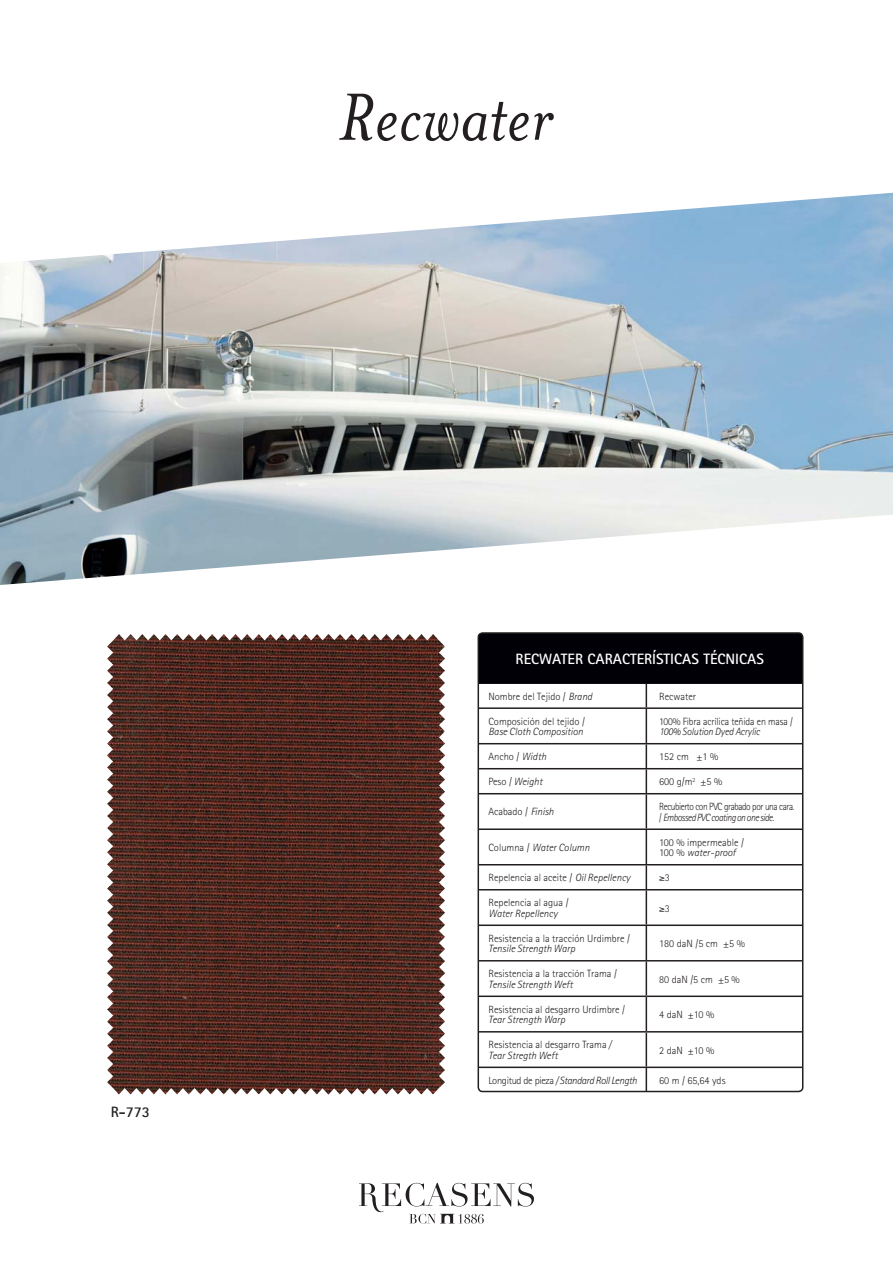
<style>
.page{position:relative;width:893px;height:1263px;background:#fff}
.page>*{position:absolute;margin:0;border:0;box-sizing:border-box;transform-origin:0 0}
.t1{font:700 15px "Rotis Sans Serif";color:#fff}
.t2{font:700 15px "Rotis Sans Serif";color:#231f20}
.t3{font:300 10.5px/10.5px "Rotis Sans Serif";color:#231f20}
.t4{font:italic 300 10.5px "Rotis Sans Serif";color:#231f20}
.t5{font:300 10.5px/10.5px "Rotis Sans Serif";letter-spacing:-.04em;color:#231f20;scale:.89 1}
.t6{font:italic 300 10.5px "Rotis Sans Serif";letter-spacing:-.03em;color:#231f20}
.t7{font:300 10.5px "Rotis Sans Serif";color:#231f20;scale:.95 1}
.t8{font:italic 300 10.5px "Rotis Sans Serif";color:#231f20;scale:.95 1}
.s1{font-style:italic}
.s2{font-style:normal}
</style>
<div class="page">
<img style="left:107px;top:634px;width:338px;height:460px">
<div style="left:478px;top:633px;width:325px;height:50px;background:#000006"></div>
<svg style="left:478px;top:794px;width:325px;height:297px"></svg>
<hr style="left:803px;top:794px;width:1px;height:34px;background:#c2b59b">
<svg style="left:803px;top:865px;width:1px;height:24px"></svg>
<hr style="left:803px;top:926px;width:1px;height:34px;background:#c2b59b">
<hr style="left:803px;top:1032px;width:1px;height:35px;background:#c2b59b">
<svg style="left:803px;top:1067px;width:1px;height:23px"></svg>
<hr style="left:646px;top:794px;width:1px;height:34px;background:#231f20">
<svg style="left:646px;top:865px;width:1px;height:24px"></svg>
<hr style="left:646px;top:926px;width:1px;height:34px;background:#231f20">
<hr style="left:646px;top:1032px;width:1px;height:34px;background:#231f20">
<svg style="left:646px;top:1068px;width:1px;height:21px"></svg>
<svg style="left:481px;top:683px;width:323px;height:111px"></svg>
<hr style="left:646px;top:830px;width:1px;height:34px;background:#231f20">
<hr style="left:803px;top:830px;width:1px;height:34px;background:#231f20">
<hr style="left:646px;top:890px;width:1px;height:34px;background:#231f20">
<hr style="left:803px;top:890px;width:1px;height:34px;background:#231f20">
<hr style="left:646px;top:961px;width:1px;height:34px;background:#231f20">
<hr style="left:803px;top:961px;width:1px;height:34px;background:#231f20">
<hr style="left:478px;top:707px;width:325px;height:2px;background:#231f20">
<hr style="left:478px;top:743px;width:325px;height:1px;background:#231f20">
<hr style="left:478px;top:768px;width:325px;height:1px;background:#231f20">
<hr style="left:478px;top:793px;width:325px;height:1px;background:#231f20">
<hr style="left:478px;top:828px;width:325px;height:2px;background:#231f20">
<hr style="left:478px;top:864px;width:325px;height:1px;background:#231f20">
<hr style="left:478px;top:889px;width:325px;height:1px;background:#231f20">
<hr style="left:478px;top:924px;width:325px;height:2px;background:#231f20">
<hr style="left:478px;top:960px;width:325px;height:1px;background:#231f20">
<hr style="left:478px;top:995px;width:168px;height:2px;background:#231f20">
<hr style="left:478px;top:1031px;width:168px;height:1px;background:#231f20">
<hr style="left:646px;top:995px;width:157px;height:2px;background:#231f20">
<hr style="left:646px;top:997px;width:1px;height:34px;background:#231f20">
<hr style="left:803px;top:997px;width:1px;height:34px;background:#231f20">
<hr style="left:646px;top:1031px;width:157px;height:1px;background:#231f20">
<hr style="left:478px;top:1066px;width:325px;height:2px;background:#231f20">
<hr style="left:478px;top:1091px;width:325px;height:1px;background:#231f20">
<hr style="left:803px;top:634px;width:1px;height:48px;background:#000006">
<hr style="left:478px;top:682px;width:325px;height:2px;background:#000006">
<div style="left:478px;top:632px;width:325px;height:460px;border:2px solid #231f20;border-radius:4px"></div>
<img style="left:0;top:193px;width:893px;height:392px">
<svg style="left:359px;top:1183px;width:175px;height:40px"></svg>
<svg style="left:339px;top:94px;width:215px;height:47px"></svg>
<svg style="left:660px;top:876px;width:4px;height:5px"></svg>
<svg style="left:660px;top:907px;width:4px;height:4px"></svg>
<h1 class="t2" style="left:111px;top:1106px;width:41px">R-773</h1>
<h1 class="t1" style="left:516px;top:654px;width:250px">RECWATER CARACTERÍSTICAS TÉCNICAS</h1>
<p class="t3" style="left:488px;top:692px;width:105px">Nombre del Tejido / <span class="s1">Brand</span></p>
<p class="t3" style="left:659px;top:692px;width:39px">Recwater</p>
<p class="t3" style="left:488px;top:717px;width:98px">Composición del tejido /</p>
<p class="t4" style="left:488px;top:728px;width:96px">Base Cloth Composition</p>
<p class="t7" style="left:659px;top:717px;width:142px">100% Fibra acrílica teñida en masa /</p>
<p class="t8" style="left:659px;top:728px;width:108px">100% Solution Dyed Acrylic</p>
<p class="t3" style="left:488px;top:752px;width:59px">Ancho / <span class="s1">Width</span></p>
<p class="t3" style="left:659px;top:752px;width:61px">152 cm ±1 %</p>
<p class="t4" style="left:488px;top:778px;width:56px"><span class="s2">Peso /</span> Weight</p>
<p class="t3" style="left:659px;top:777px;width:65px">600 g/m<sup>2</sup> ±5 %</p>
<p class="t3" style="left:488px;top:808px;width:67px">Acabado / <span class="s1">Finish</span></p>
<p class="t5" style="left:659px;top:802px;width:154px">Recubierto con PVC grabado por una cara. / <span class="s1">Embossed PVC coating on one side.</span></p>
<p class="t4" style="left:488px;top:844px;width:103px"><span class="s2">Columna /</span> Water Column</p>
<p class="t3" style="left:659px;top:838px;width:86px">100 % impermeable /<br>100 % <span class="s1">water-proof</span></p>
<p class="t3" style="left:488px;top:873px;width:143px">Repelencia al aceite / <span class="s1">Oil Repellency</span></p>
<p class="t3" style="left:665px;top:873px;width:7px">3</p>
<p class="t3" style="left:488px;top:898px;width:82px">Repelencia al agua /</p>
<p class="t4" style="left:488px;top:909px;width:71px">Water Repellency</p>
<p class="t3" style="left:665px;top:904px;width:7px">3</p>
<p class="t3" style="left:488px;top:934px;width:143px">Resistencia a la tracción Urdimbre /</p>
<p class="t4" style="left:488px;top:945px;width:88px">Tensile Strength Warp</p>
<p class="t3" style="left:659px;top:939px;width:87px">180 daN /5 cm ±5 %</p>
<p class="t3" style="left:488px;top:969px;width:130px">Resistencia a la tracción Trama /</p>
<p class="t4" style="left:488px;top:980px;width:86px">Tensile Strength Weft</p>
<p class="t3" style="left:659px;top:975px;width:82px">80 daN /5 cm ±5 %</p>
<p class="t3" style="left:488px;top:1005px;width:138px">Resistencia al desgarro Urdimbre /</p>
<p class="t4" style="left:488px;top:1016px;width:78px">Tear Strength Warp</p>
<p class="t3" style="left:659px;top:1010px;width:57px">4 daN ±10 %</p>
<p class="t3" style="left:488px;top:1040px;width:125px">Resistencia al desgarro Trama <span class="s1">/<br>Tear Stregth Weft</span></p>
<p class="t3" style="left:659px;top:1046px;width:57px">2 daN ±10 %</p>
<p class="t6" style="left:488px;top:1076px;width:150px"><span class="s2">Longitud de pieza</span> / Standard Roll Length</p>
<p class="t3" style="left:659px;top:1076px;width:68px">60 m / 65,64 yds</p>
</div>
